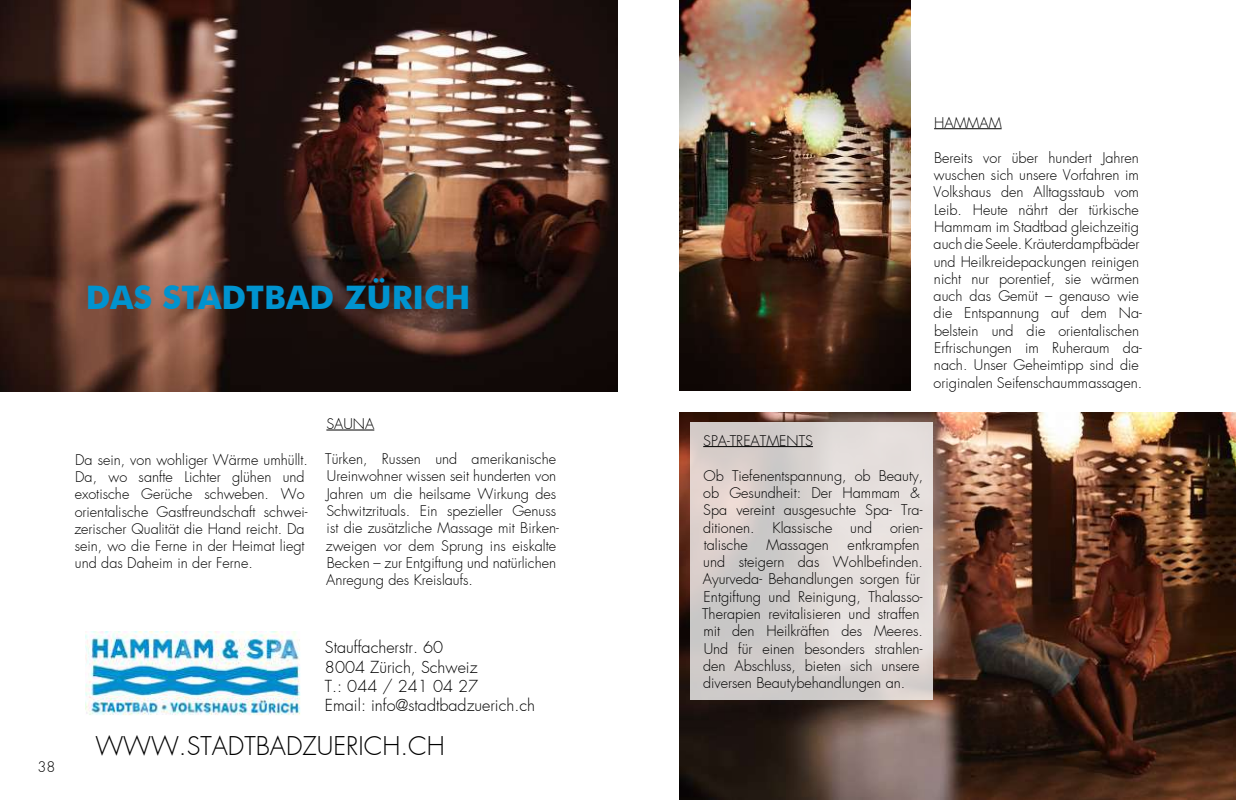
<style>
.page{position:relative;width:1236px;height:800px;background:#fff}
.page>*{position:absolute;margin:0;border:0;box-sizing:border-box;transform-origin:0 0}
.t1{font:700 32.4px "Futura BT";color:#0093cf}
.t2{font:300 25.2px "Futura";color:#000}
.t3{font:300 16.2px/19.4px "Futura";color:#000}
.t4{font:300 14.4px/17.2px "Futura";color:#000}
</style>
<div class="page">
<img style="left:679px;top:0;width:231px;height:390px">
<hr style="left:934px;top:128px;width:68px;height:1px;background:#000">
<img style="left:679px;top:412px;width:557px;height:387px">
<svg style="left:691px;top:422px;width:242px;height:277px;background:#dad4d2"></svg>
<hr style="left:703px;top:446px;width:110px;height:1px;background:#000">
<img style="left:0;top:0;width:618px;height:392px">
<img style="left:86px;top:631px;width:215px;height:84px">
<hr style="left:326px;top:429px;width:48px;height:1px;background:#000">
<h1 class="t1" style="left:86px;top:278px;width:386px">DAS STADTBAD ZÜRICH</h1>
<p class="t4" style="left:38px;top:757px;width:19px">38</p>
<p class="t4" style="left:74px;top:451px;width:235px">Da sein, von wohliger Wärme umhüllt.<br>Da, wo sanfte Lichter glühen und exotische Gerüche schweben. Wo orientalische Gastfreundschaft schwei&shy;zerischer Qualität die Hand reicht. Da sein, wo die Ferne in der Heimat liegt und das Daheim in der Ferne.</p>
<p class="t4" style="left:326px;top:415px;width:49px">SAUNA</p>
<p class="t4" style="left:325px;top:450px;width:235px">Türken, Russen und amerikanische Ureinwohner wissen seit hunderten von Jahren um die heilsame Wirkung des Schwitzrituals. Ein spezieller Genuss ist die zusätzliche Massage mit Birken&shy;zweigen vor dem Sprung ins eiskalte Becken – zur Entgiftung und natürlichen Anregung des Kreislaufs.</p>
<p class="t3" style="left:325px;top:637px;width:212px">Stauffacherstr. 60<br>8004 Zürich, Schweiz<br>T.: 044 / 241 04 27<br>Email: info@stadtbadzuerich.ch</p>
<h2 class="t2" style="left:95px;top:729px;width:351px">WWW.STADTBADZUERICH.CH</h2>
<p class="t4" style="left:934px;top:114px;width:69px">HAMMAM</p>
<p class="t4" style="left:933px;top:149px;width:210px">Bereits vor über hundert Jahren wuschen sich unsere Vorfahren im<br>Volkshaus den Alltagsstaub vom<br>Leib. Heute nährt der türkische<br>Hammam im Stadtbad gleichzeitig auch die Seele. Kräuterdampfbäder und Heilkreidepackungen reinigen nicht nur porentief, sie wärmen auch das Gemüt – genauso wie die Entspannung auf dem Na&shy;belstein und die orientalischen<br>Erfrischungen im Ruheraum da&shy;nach. Unser Geheimtipp sind die originalen Seifenschaummassagen.</p>
<p class="t4" style="left:703px;top:432px;width:111px">SPA-TREATMENTS</p>
<p class="t4" style="left:703px;top:467px;width:222px">Ob Tiefenentspannung, ob Beauty, ob Gesundheit: Der Hammam &amp;<br>Spa vereint ausgesuchte Spa- Tra&shy;ditionen. Klassische und orien&shy;talische</p>
<p class="t4" style="left:702px;top:536px;width:222px;text-indent:146px">entkrampfen und steigern das Wohlbefinden.<br>Ayurveda- Behandlungen sorgen für<br>Entgiftung und Reinigung, Thalasso-<br>Therapien revitalisieren und straffen mit den Heilkräften des Meeres.<br>Und für einen besonders strahlen&shy;den Abschluss, bieten sich unsere diversen Beautybehandlungen an.</p>
<p class="t4" style="left:766px;top:536px;width:64px">Massagen</p>
</div>
